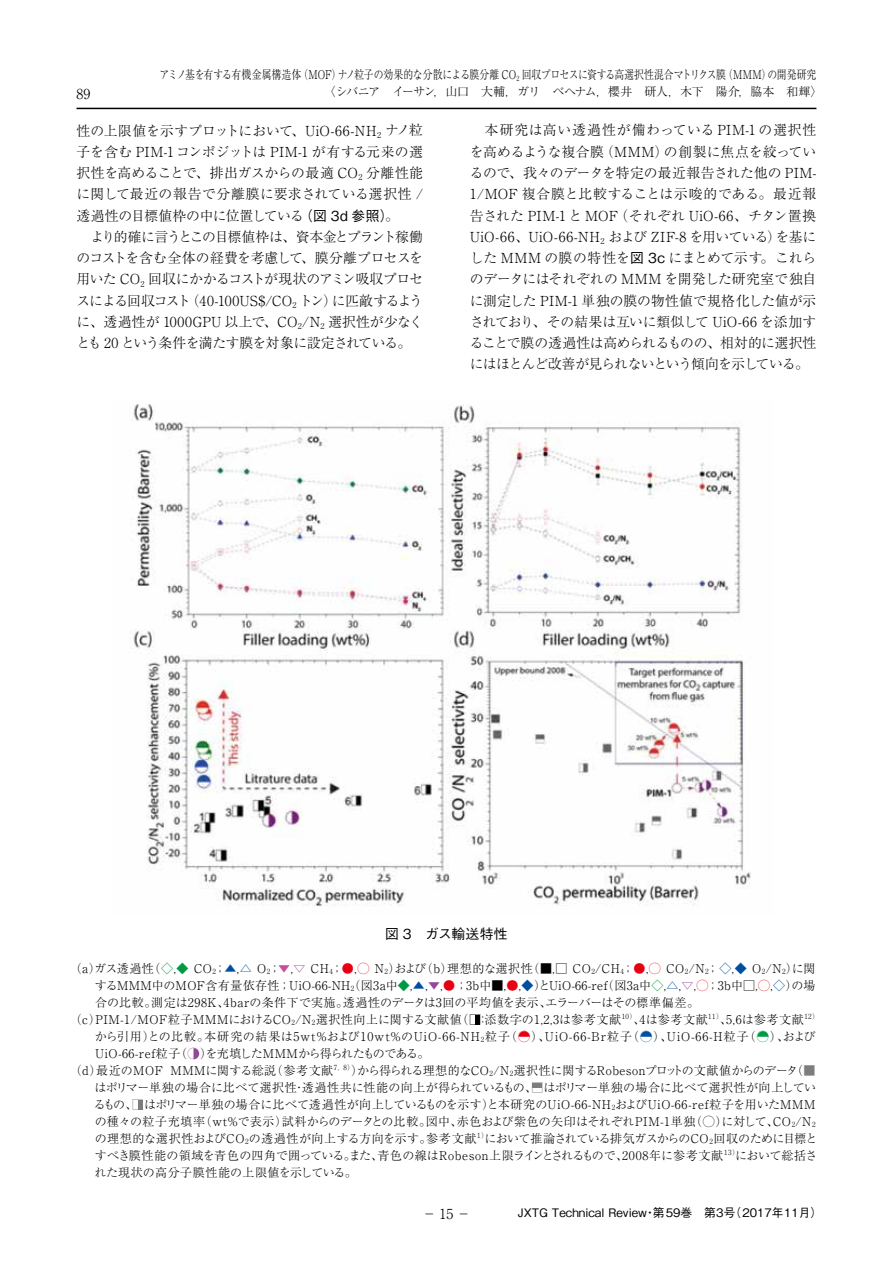
<style>
.page{position:relative;width:893px;height:1263px;background:#fff}
.page>*{position:absolute;margin:0;border:0;box-sizing:border-box;transform-origin:0 0}
.t1{font:300 13.8px/21.3px "Ryumin Pro";letter-spacing:-.02em;color:#000;text-align:justify}
.t2{font:500 13.8px "Gothic BBB Pro";letter-spacing:.015em;color:#000}
.t3{font:300 12px/17px "Ryumin Pro";letter-spacing:.015em;color:#000;text-align:justify}
.t4{font:300 12px/17px "Ryumin Pro";letter-spacing:.035em;color:#000;text-align:right}
.t5{font:300 12px/17px "Ryumin Pro";letter-spacing:-.025em;color:#000;scale:.82 1}
.t6{font:300 12px/17px "Ryumin Pro";letter-spacing:.04em;color:#000}
.t7{font:300 12px/17px "Ryumin Pro";letter-spacing:-.005em;color:#000}
.t8{font:300 12px "Ryumin Pro";letter-spacing:.085em;color:#000}
.t9{font:300 12px "Ryumin Pro";letter-spacing:-.02em;color:#000}
.t10{font:300 12px "Ryumin Pro";letter-spacing:.05em;color:#000}
.t11{font:300 12px "Ryumin Pro";letter-spacing:-.05em;color:#000}
.t12{font:300 12px "Ryumin Pro";color:#7d7d7d}
.t13{font:300 12px "Ryumin Pro";color:#e60012}
.t14{font:300 12px "Ryumin Pro";color:#004ea2}
.t15{font:300 12px "Ryumin Pro";color:#094}
.t16{font:300 12px "Ryumin Pro";color:#924898}
.t17{font:500 11.7px "Gothic BBB Pro";color:#000}
.t18{font:300 7.05px "Ryumin Pro";letter-spacing:.055em;color:#000}
.s1{font-family:"Gothic BBB Pro";font-weight:500}
.s2{color:#094}
.s3{color:#004ea2}
.s4{color:#c94e97}
.s5{color:#924898}
.s6{color:#e60012}
.s7{color:#7d7d7d}
</style>
<div class="page">
<hr style="left:77px;top:108px;width:739px;height:1px;background:#000">
<div style="left:532px;top:1083px;width:10px;height:5px;background:#7d7d7d"></div>
<div style="left:138px;top:1100px;width:5px;height:10px;background:#7d7d7d"></div>
<div style="left:475px;top:1015px;width:5px;height:10px;background:#000"></div>
<svg style="left:519px;top:1031px;width:11px;height:6px"></svg>
<svg style="left:641px;top:1031px;width:11px;height:6px"></svg>
<svg style="left:757px;top:1031px;width:11px;height:6px"></svg>
<svg style="left:193px;top:1048px;width:6px;height:11px"></svg>
<img style="left:130px;top:404px;width:621px;height:502px">
<p class="t1" style="left:77px;top:82px;width:15px">89</p>
<p class="t5" style="left:324px;top:65px;width:610px;text-indent:-164px">アミノ基を有する有機金属構造体（MOF）ナノ粒子の効果的な分散による膜分離 CO<sub>2</sub> 回収プロセスに資する高選択性混合マトリクス膜（MMM）の開発研究〈シバニア　イーサン，山口　大輔，ガリ　ベヘナム，櫻井　研人，木下　陽介，脇本　和輝〉</p>
<p class="t1" style="left:77px;top:119px;width:348px;text-align:left">性の上限値を示すプロットにおいて、UiO-66-NH<sub>2</sub> ナノ粒子を含む PIM-1コンポジットは PIM-1 が有する元来の選択性を高めることで、排出ガスからの最適 CO<sub>2</sub> 分離性能に関して最近の報告で分離膜に要求されている選択性 /透過性の目標値枠の中に位置している<span class="s1">（図 3d 参照）</span>。<br>　より的確に言うとこの目標値枠は、資本金とプラント稼働のコストを含む全体の経費を考慮して、膜分離プロセスを用いた CO<sub>2</sub> 回収にかかるコストが現状のアミン吸収プロセスによる回収コスト（40-100US$/CO<sub>2</sub> トン）に匹敵するように、透過性が 1000GPU 以上で、CO<sub>2</sub>/N<sub>2</sub> 選択性が少なくとも 20 という条件を満たす膜を対象に設定されている。</p>
<p class="t1" style="left:470px;top:119px;width:348px">　本研究は高い透過性が備わっている PIM-1 の選択性を高めるような複合膜（MMM）の創製に焦点を絞っているので、我々のデータを特定の最近報告された他の PIM-1/MOF 複合膜と比較することは示唆的である。最近報告された PIM-1と MOF（それぞれ UiO-66、チタン置換UiO-66、UiO-66-NH<sub>2</sub> および ZIF-8 を用いている）を基にした MMM の膜の特性を<span class="s1">図 3c</span> にまとめて示す。これらのデータにはそれぞれの MMM を開発した研究室で独自に測定した PIM-1 単独の膜の物性値で規格化した値が示されており、その結果は互いに類似して UiO-66 を添加することで膜の透過性は高められるものの、相対的に選択性にはほとんど改善が見られないという傾向を示している。</p>
<p class="t2" style="left:385px;top:923px;width:124px">図 3　ガス輸送特性</p>
<p class="t4" style="left:70px;top:959px;width:747px">（a）ガス透過性（<span class="s2">◇</span>,<span class="s2">◆</span> CO<sub>2</sub> ；<span class="s3">▲</span>,<span class="s3">△</span> O<sub>2</sub> ；<span class="s4">▼</span>,<span class="s5">▽</span> CH<sub>4</sub> ；<span class="s6">●</span>,<span class="s6">◯</span> N<sub>2</sub>）および（b）理想的な選択性（■,□ CO<sub>2</sub>/CH<sub>4</sub> ；<span class="s6">●</span>,<span class="s6">◯</span> CO<sub>2</sub>/N<sub>2</sub> ；<span class="s3">◇</span>,<span class="s3">◆</span> O<sub>2</sub>/N<sub>2</sub>）に関するMMM中のMOF含有量依存性；UiO-66-NH（図3a中<span class="s2">◆</span>,<span class="s3">▲</span>,<span class="s5">▼</span>,<span class="s6">●</span>；3b中■,<span class="s6">●</span>,<span class="s3">◆</span>）とUiO-66-ref（図3a中<span class="s2">◇</span>,<span class="s3">△</span>,<span class="s5">▽</span>,<span class="s6">◯</span>；3b中□,<span class="s6">◯</span>,<span class="s3">◇</span>）の場</p>
<p class="t18" style="left:351px;top:983px;width:5px">2</p>
<p class="t6" style="left:70px;top:993px;width:631px;text-indent:25px">合の比較。測定は298K、4barの条件下で実施。透過性のデータは3回の平均値を表示、エラーバーはその標準偏差。（c）PIM-1/MOF粒子MMMにおけるCO<sub>2</sub>/N<sub>2</sub>選択性向上に関する文献値（ ：添数字の1,2,3は参考文献</p>
<p class="t18" style="left:622px;top:1011px;width:16px">10）</p>
<p class="t3" style="left:633px;top:1010px;width:76px">、4は参考文献</p>
<p class="t18" style="left:708px;top:1011px;width:16px">11）</p>
<p class="t3" style="left:720px;top:1010px;width:85px">、5,6は参考文献</p>
<p class="t18" style="left:804px;top:1011px;width:16px">12）</p>
<p class="t8" style="left:95px;top:1027px;width:722px">から引用）との比較。本研究の結果は5wt%および10wt%のUiO-66-NH<sub>2</sub>粒子（ ）、UiO-66-Br粒子（ ）、UiO-66-H粒子（ ）、および</p>
<p class="t9" style="left:95px;top:1044px;width:336px">UiO-66-ref粒子（ ）を充填したMMMから得られたものである。</p>
<p class="t10" style="left:70px;top:1061px;width:265px">（d）最近のMOF MMMに関する総説（参考文献</p>
<p class="t18" style="left:334px;top:1062px;width:22px">7, 8）</p>
<p class="t3" style="left:469px;top:1010px;width:13px">□</p>
<p class="t13" style="left:518px;top:1027px;width:13px">◯</p>
<p class="t14" style="left:640px;top:1027px;width:13px">◯</p>
<p class="t15" style="left:757px;top:1027px;width:13px">◯</p>
<p class="t16" style="left:188px;top:1044px;width:13px">◯</p>
<p class="t3" style="left:94px;top:1061px;width:724px;text-indent:257px">）から得られる理想的なCO<sub>2</sub>/N<sub>2</sub>選択性に関するRobesonプロットの文献値からのデータ（<span class="s7">■</span>はポリマー単独の場合に比べて選択性・透過性共に性能の向上が得られているもの、はポリマー単独の場合に比べて選択性が向上しているもの、はポリマー単独の場合に比べて透過性が向上しているものを示す）と本研究のUiO-66-NH<sub>2</sub>およびUiO-66-ref粒子を用いたMMMの種々の粒子充填率（wt％で表示）試料からのデータとの比較。図中、赤色および紫色の矢印はそれぞれPIM-1単独（◯）に対して、CO<sub>2</sub>/N<sub>2</sub>の理想的な選択性およびCO<sub>2</sub>の透過性が向上する方向を示す。参考文献</p>
<p class="t12" style="left:531px;top:1078px;width:13px">□</p>
<p class="t12" style="left:132px;top:1095px;width:13px">□</p>
<p class="t18" style="left:477px;top:1130px;width:12px">1）</p>
<p class="t7" style="left:95px;top:1129px;width:724px;text-indent:389px">において推論されている排気ガスからのCO <sub>2</sub>回収のために目標とすべき膜性能の領域を青色の四角で囲っている。また、青色の線はRobeson上限ラインとされるもので、2008年に参考文献</p>
<p class="t18" style="left:724px;top:1147px;width:16px">13）</p>
<p class="t11" style="left:735px;top:1146px;width:83px">において総括さ</p>
<p class="t3" style="left:95px;top:1163px;width:264px">れた現状の高分子膜性能の上限値を示している。</p>
<p class="t1" style="left:422px;top:1202px;width:50px">−15−</p>
<p class="t17" style="left:518px;top:1203px;width:306px">JXTG Technical Review・第59巻　第3号（2017年11月）</p>
</div>
